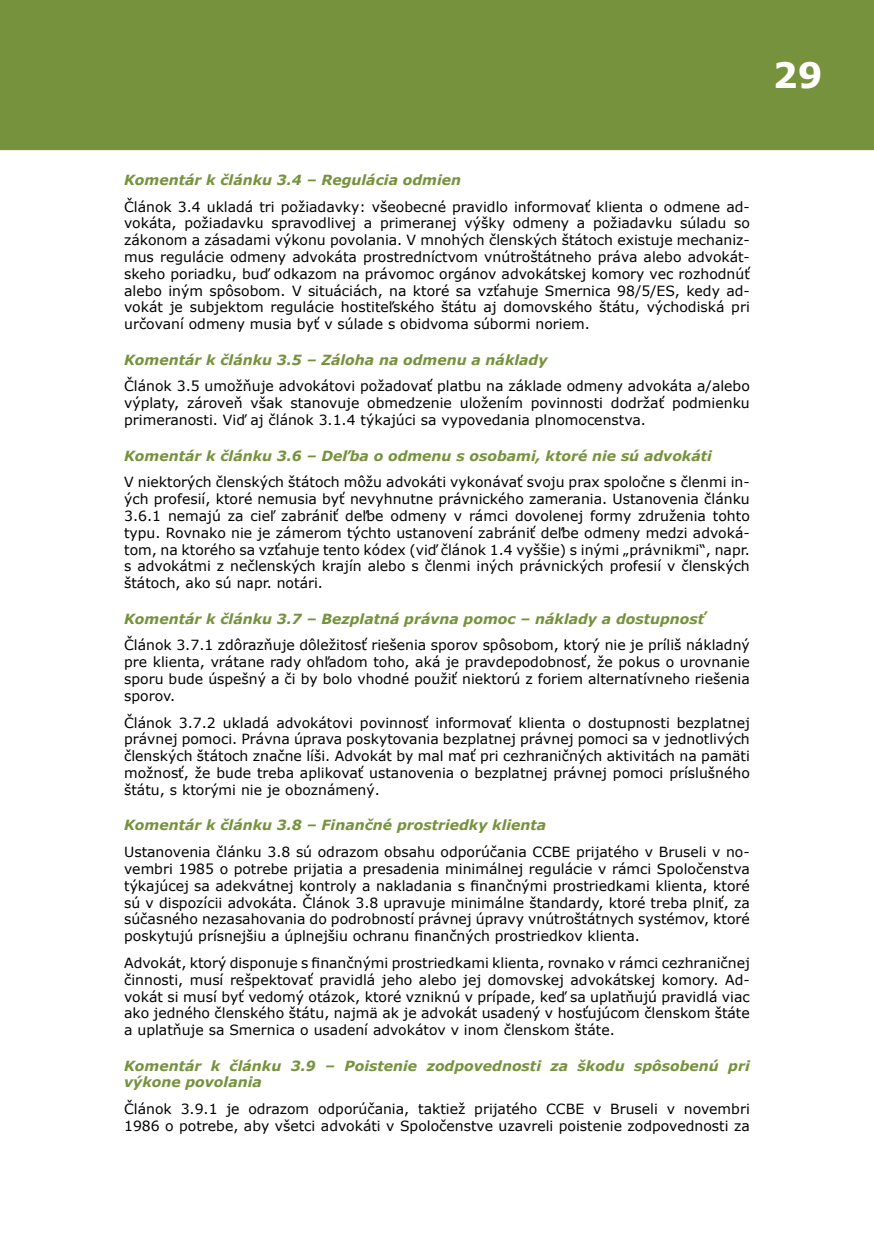
<style>
.page{position:relative;width:874px;height:1241px;background:#fff}
.page>*{position:absolute;margin:0;border:0;box-sizing:border-box;transform-origin:0 0}
.t1{font:700 35px "Verdana";color:#fff}
.t2{font:14px/16.8px "Verdana";color:#000;text-align:justify}
.t3{font:italic 700 14px/16.8px "Verdana";color:#76923c}
</style>
<div class="page">
<div style="left:0;top:0;width:873px;height:150px;background:#76923c"></div>
<h1 class="t1" style="left:772px;top:50px;width:51px">29</h1>
<p class="t3" style="left:124px;top:171px;width:338px">Komentár k článku 3.4 – Regulácia odmien</p>
<p class="t2" style="left:124px;top:198px;width:627px">Článok 3.4 ukladá tri požiadavky: všeobecné pravidlo informovať klienta o odmene ad&shy;vokáta, požiadavku spravodlivej a primeranej výšky odmeny a požiadavku súladu so zákonom a zásadami výkonu povolania. V mnohých členských štátoch existuje mechaniz&shy;mus regulácie odmeny advokáta prostredníctvom vnútroštátneho práva alebo advokát&shy;skeho poriadku, buď odkazom na právomoc orgánov advokátskej komory vec rozhodnúť alebo iným spôsobom. V situáciách, na ktoré sa vzťahuje Smernica 98/5/ES, kedy ad&shy;vokát je subjektom regulácie hostiteľského štátu aj domovského štátu, východiská pri určovaní odmeny musia byť v súlade s obidvoma súbormi noriem.</p>
<p class="t3" style="left:124px;top:351px;width:424px">Komentár k článku 3.5 – Záloha na odmenu a náklady</p>
<p class="t2" style="left:124px;top:378px;width:627px">Článok 3.5 umožňuje advokátovi požadovať platbu na základe odmeny advokáta a/alebo výplaty, zároveň však stanovuje obmedzenie uložením povinnosti dodržať podmienku primeranosti. Viď aj článok 3.1.4 týkajúci sa vypovedania plnomocenstva.</p>
<p class="t3" style="left:124px;top:446px;width:589px">Komentár k článku 3.6 – Deľba o odmenu s osobami, ktoré nie sú advokáti</p>
<p class="t2" style="left:124px;top:473px;width:627px">V niektorých členských štátoch môžu advokáti vykonávať svoju prax spoločne s členmi in&shy;ých profesií, ktoré nemusia byť nevyhnutne právnického zamerania. Ustanovenia článku 3.6.1 nemajú za cieľ zabrániť deľbe odmeny v rámci dovolenej formy združenia tohto typu. Rovnako nie je zámerom týchto ustanovení zabrániť deľbe odmeny medzi advoká&shy;tom, na ktorého sa vzťahuje tento kódex (viď článok 1.4 vyššie) s inými „právnikmi“, napr. s advokátmi z nečlenských krajín alebo s členmi iných právnických profesií v členských štátoch, ako sú napr. notári.</p>
<p class="t3" style="left:124px;top:609px;width:581px">Komentár k článku 3.7 – Bezplatná právna pomoc – náklady a dostupnosť</p>
<p class="t2" style="left:124px;top:636px;width:627px">Článok 3.7.1 zdôrazňuje dôležitosť riešenia sporov spôsobom, ktorý nie je príliš nákladný pre klienta, vrátane rady ohľadom toho, aká je pravdepodobnosť, že pokus o urovnanie sporu bude úspešný a či by bolo vhodné použiť niektorú z foriem alternatívneho riešenia sporov.</p>
<p class="t2" style="left:124px;top:713px;width:627px">Článok 3.7.2 ukladá advokátovi povinnosť informovať klienta o dostupnosti bezplatnej právnej pomoci. Právna úprava poskytovania bezplatnej právnej pomoci sa v jednotlivých členských štátoch značne líši. Advokát by mal mať pri cezhraničných aktivitách na pamäti možnosť, že bude treba aplikovať ustanovenia o bezplatnej právnej pomoci príslušného štátu, s ktorými nie je oboznámený.</p>
<p class="t3" style="left:124px;top:816px;width:423px">Komentár k článku 3.8 – Finančné prostriedky klienta</p>
<p class="t2" style="left:124px;top:843px;width:627px">Ustanovenia článku 3.8 sú odrazom obsahu odporúčania CCBE prijatého v Bruseli v no&shy;vembri 1985 o potrebe prijatia a presadenia minimálnej regulácie v rámci Spoločenstva týkajúcej sa adekvátnej kontroly a nakladania s finančnými prostriedkami klienta, ktoré sú v dispozícii advokáta. Článok 3.8 upravuje minimálne štandardy, ktoré treba plniť, za súčasného nezasahovania do podrobností právnej úpravy vnútroštátnych systémov, ktoré poskytujú prísnejšiu a úplnejšiu ochranu finančných prostriedkov klienta.</p>
<p class="t2" style="left:124px;top:954px;width:627px">Advokát, ktorý disponuje s finančnými prostriedkami klienta, rovnako v rámci cezhraničnej činnosti, musí rešpektovať pravidlá jeho alebo jej domovskej advokátskej komory. Ad&shy;vokát si musí byť vedomý otázok, ktoré vzniknú v prípade, keď sa uplatňujú pravidlá viac ako jedného členského štátu, najmä ak je advokát usadený v hosťujúcom členskom štáte a uplatňuje sa Smernica o usadení advokátov v inom členskom štáte.</p>
<p class="t3" style="left:124px;top:1056px;width:627px">Komentár k článku 3.9 – Poistenie zodpovednosti za škodu spôsobenú pri výkone povolania</p>
<p class="t2" style="left:124px;top:1100px;width:627px">Článok 3.9.1 je odrazom odporúčania, taktiež prijatého CCBE v Bruseli v novembri<br>1986 o potrebe, aby všetci advokáti v Spoločenstve uzavreli poistenie zodpovednosti za</p>
</div>
